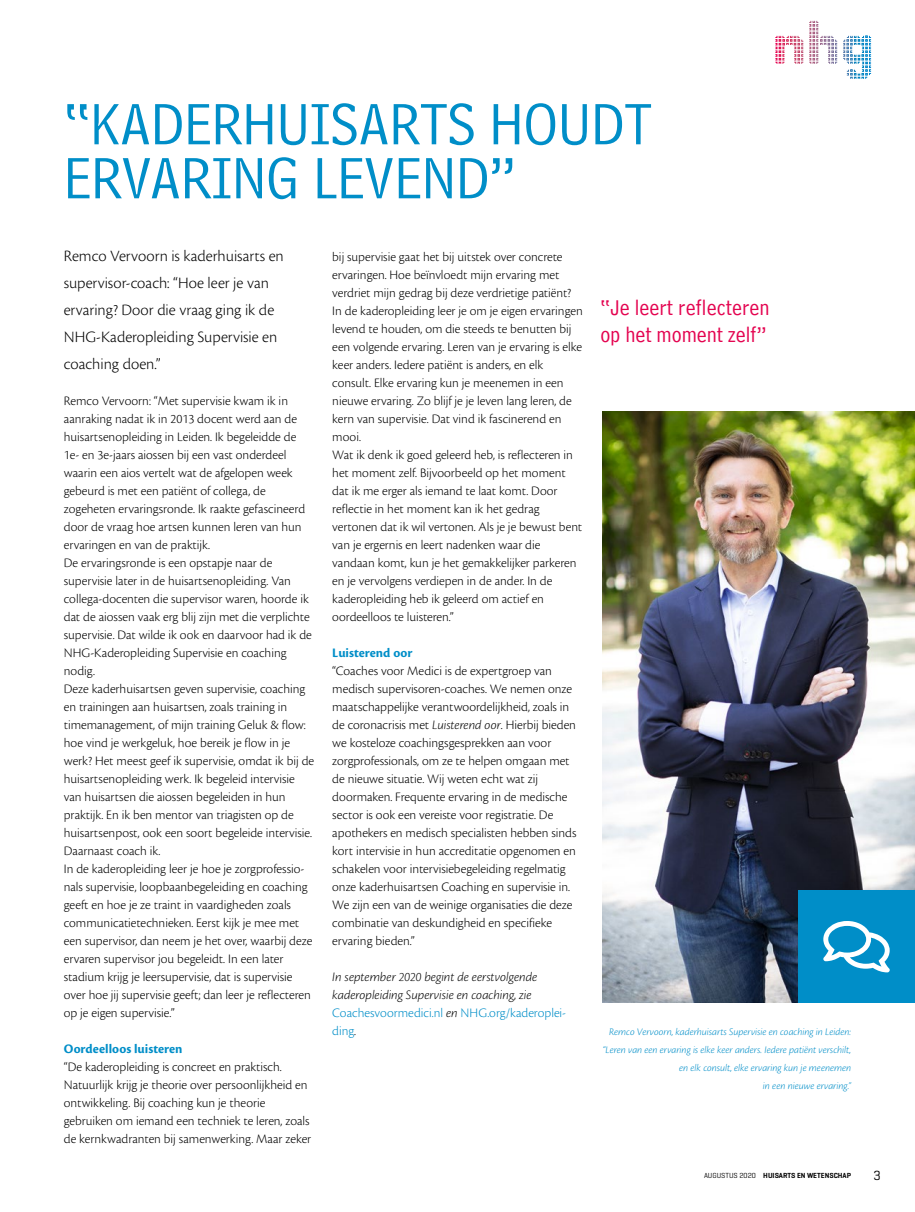
<style>
.page{position:relative;width:915px;height:1212px;background:#fff}
.page>*{position:absolute;margin:0;border:0;box-sizing:border-box;transform-origin:0 0}
.SectionHeading_1_kop{font:61.5px/54px "Bell Centennial Std Address";color:#008ec8}
.Eyecatcher_quotes{font:22.5px/27px "Bell Centennial Std Address";color:#e40450}
.Para_introtekst{font:300 16.5px/27px "Cronos Pro";color:#000}
.Para_platte_tekst{font:300 13.5px/18px "Cronos Pro";color:#000}
.Para_platte_tekst-2{font:italic 300 13.5px/18px "Cronos Pro";letter-spacing:-.005em;color:#000}
.SectionHeading_tusse{font:700 13.5px "Cronos Pro";color:#008ec8}
.t1{font:13.5px "Geogrotesque";color:#000}
.Image_Caption_bijsch{font:italic 300 10.5px/18px "Cronos Pro";letter-spacing:-.005em;color:#008ec8;text-align:right}
.t2{font:600 7.5px "Geogrotesque";color:#000}
.s1{font-style:italic}
.s2{font-style:normal;color:#008ec8}
.s3{font-weight:400}
</style>
<div class="page">
<img style="left:602px;top:412px;width:312px;height:591px">
<div style="left:798px;top:890px;width:116px;height:113px;background:#008ec8"></div>
<svg style="left:823px;top:921px;width:66px;height:51px"></svg>
<svg style="left:775px;top:21px;width:96px;height:58px"></svg>
<p class="SectionHeading_1_kop" style="left:64px;top:97px;width:589px">“KADERHUISARTS HOUDT<br>ERVARING LEVEND”</p>
<p class="Para_introtekst" style="left:64px;top:243px;width:221px">Remco Vervoorn is kaderhuisarts en supervisor-coach: “Hoe leer je van ervaring? Door die vraag ging ik de<br>NHG-Kaderopleiding Supervisie en coaching doen.”</p>
<p class="Para_platte_tekst" style="left:64px;top:392px;width:243px">Remco Vervoorn: “Met supervisie kwam ik in aanraking nadat ik in 2013 docent werd aan de huisartsenopleiding in Leiden. Ik begeleidde de 1e- en 3e-jaars aiossen bij een vast onderdeel waarin een aios vertelt wat de afgelopen week gebeurd is met een patiënt of collega, de zogeheten ervaringsronde. Ik raakte gefascineerd door de vraag hoe artsen kunnen leren van hun ervaringen en van de praktijk.</p>
<p class="Para_platte_tekst" style="left:64px;top:554px;width:249px">De ervaringsronde is een opstapje naar de supervisie later in de huisartsenopleiding. Van collega-docenten die supervisor waren, hoorde ik dat de aiossen vaak erg blij zijn met die verplichte supervisie. Dat wilde ik ook en daarvoor had ik de NHG-Kaderopleiding Supervisie en coaching nodig.</p>
<p class="Para_platte_tekst" style="left:64px;top:680px;width:252px">Deze kaderhuisartsen geven supervisie, coaching en trainingen aan huisartsen, zoals training in timemanagement, of mijn training Geluk &amp; flow: hoe vind je werkgeluk, hoe bereik je flow in je werk? Het meest geef ik supervisie, omdat ik bij de huisartsenopleiding werk. Ik begeleid intervisie van huisartsen die aiossen begeleiden in hun praktijk. En ik ben mentor van triagisten op de huisartsenpost, ook een soort begeleide intervisie.<br>Daarnaast coach ik.</p>
<p class="Para_platte_tekst" style="left:64px;top:860px;width:250px">In de kaderopleiding leer je hoe je zorgprofessio&shy;nals supervisie, loopbaanbegeleiding en coaching geeft en hoe je ze traint in vaardigheden zoals communicatietechnieken. Eerst kijk je mee met een supervisor, dan neem je het over, waarbij deze ervaren supervisor jou begeleidt. In een later stadium krijg je leersupervisie, dat is supervisie over hoe jij supervisie geeft; dan leer je reflecteren op je eigen supervisie.”</p>
<p class="SectionHeading_tusse" style="left:64px;top:1041px;width:120px">Oordeelloos luisteren</p>
<p class="Para_platte_tekst" style="left:64px;top:1058px;width:249px">“De kaderopleiding is concreet en praktisch.<br>Natuurlijk krijg je theorie over persoonlijkheid en ontwikkeling. Bij coaching kun je theorie gebruiken om iemand een techniek te leren, zoals de kernkwadranten bij samenwerking. Maar zeker</p>
<p class="Para_platte_tekst" style="left:332px;top:248px;width:252px">bij supervisie gaat het bij uitstek over concrete ervaringen. Hoe beïnvloedt mijn ervaring met verdriet mijn gedrag bij deze verdrietige patiënt?<br>In de kaderopleiding leer je om je eigen ervaringen levend te houden, om die steeds te benutten bij een volgende ervaring. Leren van je ervaring is elke keer anders. Iedere patiënt is anders, en elk consult. Elke ervaring kun je meenemen in een nieuwe ervaring. Zo blijf je je leven lang leren, de kern van supervisie. Dat vind ik fascinerend en mooi.</p>
<p class="Para_platte_tekst" style="left:332px;top:446px;width:251px">Wat ik denk ik goed geleerd heb, is reflecteren in het moment zelf. Bijvoorbeeld op het moment dat ik me erger als iemand te laat komt. Door reflectie in het moment kan ik het gedrag vertonen dat ik wil vertonen. Als je je bewust bent van je ergernis en leert nadenken waar die vandaan komt, kun je het gemakkelijker parkeren en je vervolgens verdiepen in de ander. In de kaderopleiding heb ik geleerd om actief en oordeelloos te luisteren.”</p>
<p class="SectionHeading_tusse" style="left:332px;top:645px;width:82px">Luisterend oor</p>
<p class="Para_platte_tekst" style="left:332px;top:662px;width:245px">“Coaches voor Medici is de expertgroep van medisch supervisoren-coaches. We nemen onze maatschappelijke verantwoordelijkheid, zoals in de coronacrisis met <span class="s1">Luisterend oor</span>. Hierbij bieden we kosteloze coachingsgesprekken aan voor zorgprofessionals, om ze te helpen omgaan met de nieuwe situatie. Wij weten echt wat zij doormaken. Frequente ervaring in de medische sector is ook een vereiste voor registratie. De apothekers en medisch specialisten hebben sinds kort intervisie in hun accreditatie opgenomen en schakelen voor intervisiebegeleiding regelmatig onze kaderhuisartsen Coaching en supervisie in.<br>We zijn een van de weinige organisaties die deze combinatie van deskundigheid en specifieke ervaring bieden.”</p>
<p class="Para_platte_tekst-2" style="left:332px;top:968px;width:235px">In september 2020 begint de eerstvolgende kaderopleiding Supervisie en coaching, zie <span class="s2">Coachesvoormedici.nl</span> en <span class="s2">NHG.org/kaderoplei&shy;ding</span>.</p>
<p class="Eyecatcher_quotes" style="left:600px;top:294px;width:170px">“Je leert reflecteren op het moment zelf”</p>
<p class="Image_Caption_bijsch" style="left:602px;top:1023px;width:250px">Remco Vervoorn, kaderhuisarts Supervisie en coaching in Leiden: “Leren van een ervaring is elke keer anders. Iedere patiënt verschilt, en elk consult, elke ervaring kun je meenemen<br>in een nieuwe ervaring.”</p>
<p class="t2" style="left:703px;top:1171px;width:148px"><span class="s3">AUGUSTUS 2020</span> HUISARTS EN WETENSCHAP</p>
<p class="t1" style="left:873px;top:1166px;width:9px">3</p>
</div>
